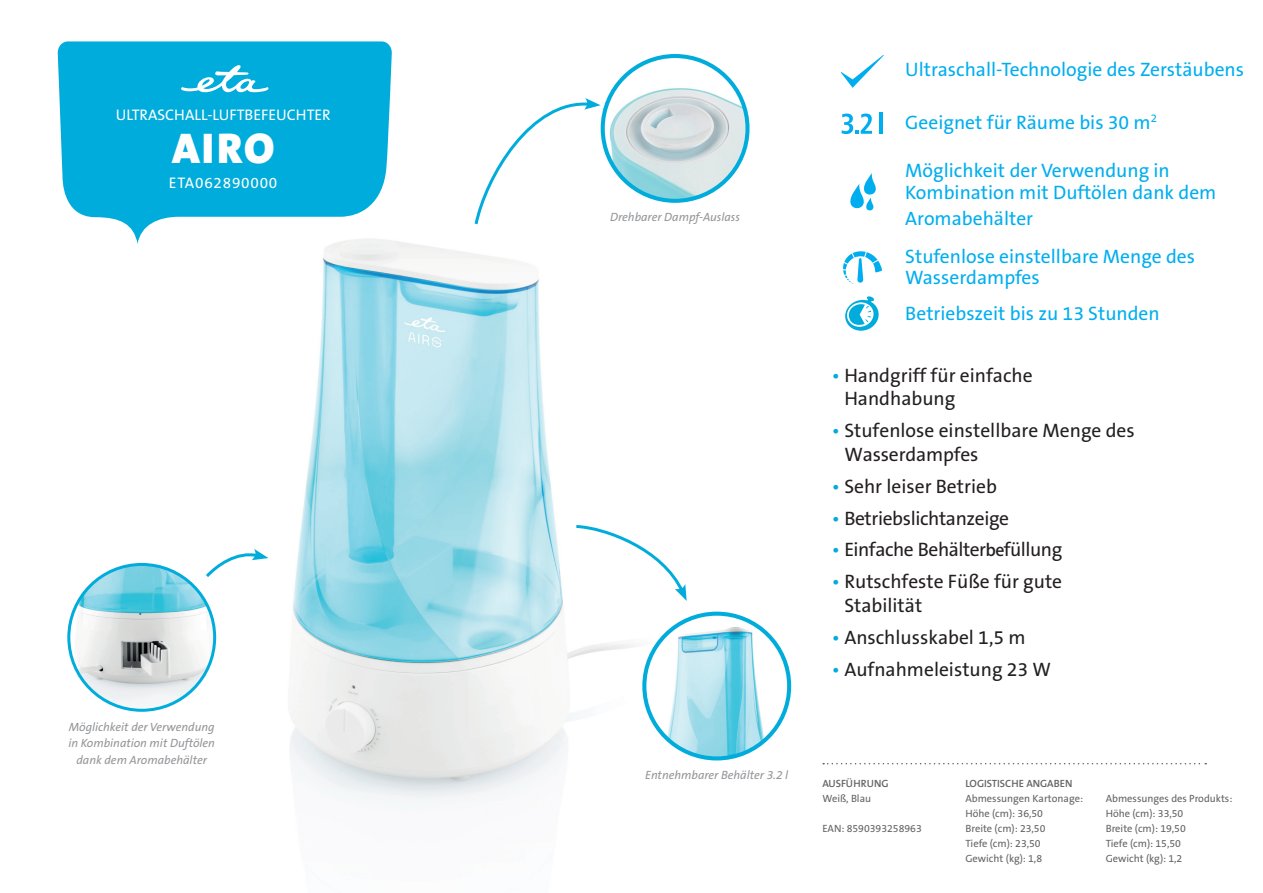
<style>
.page{position:relative;width:1263px;height:893px;background:#fff}
.page>*{position:absolute;margin:0;border:0;box-sizing:border-box;transform-origin:0 0}
.t1{font:900 43.2px "The Sans CE B9";color:#fff}
.t2{font:19.5px/22.5px "The Sans CE B5 Plain";color:#00aeef}
.t3{font:19.5px/23.4px "The Sans CE B5 Plain";color:#231f20}
.t4{font:19.5px "The Sans CE B5 Plain";letter-spacing:-.025em;color:#231f20}
.t5{font:19.5px "The Sans CE B5 Plain";letter-spacing:-.02em;color:#231f20}
.t6{font:15.45px "The Sans CE B5 Plain";color:#fff}
.t7{font:15.45px "The Sans CE B5 Plain";letter-spacing:.05em;color:#fff}
.t8{font:italic 12px/16.5px "The Sans CE B5";color:#939598;text-align:center}
.t9{font:10.5px "The Sans CE B5 Plain";color:#636366}
.t10{font:600 10.5px "The Sans CE B6";color:#636366}
.s1{color:#00acdb}
.s2{font-family:"Adobe Fan Heiti Std";font-weight:700;font-size:16.5px}
</style>
<div class="page">
<img style="left:268px;top:241px;width:434px;height:567px">
<svg style="left:58px;top:41px;width:334px;height:203px;fill:#00acdb"></svg>
<img style="left:69px;top:564px;width:146px;height:146px;border-radius:73px">
<div style="left:67px;top:563px;width:149px;height:149px;border:3px solid #00acdb;border-radius:50%"></div>
<svg style="left:823px;top:763px;width:383px;height:1px"></svg>
<svg style="left:181px;top:65px;width:87px;height:27px"></svg>
<img style="left:644px;top:614px;width:145px;height:144px;border-radius:72px">
<div style="left:642px;top:612px;width:149px;height:148px;border:4px solid #00acdb;border-radius:50%"></div>
<img style="left:603px;top:56px;width:144px;height:145px;border-radius:72px">
<div style="left:601px;top:54px;width:148px;height:149px;border:4px solid #00acdb;border-radius:50%"></div>
<svg style="left:474px;top:98px;width:127px;height:127px"></svg>
<svg style="left:573px;top:523px;width:114px;height:78px"></svg>
<svg style="left:206px;top:549px;width:62px;height:28px"></svg>
<svg style="left:843px;top:251px;width:39px;height:33px"></svg>
<svg style="left:841px;top:55px;width:43px;height:33px"></svg>
<svg style="left:845px;top:296px;width:34px;height:35px"></svg>
<svg style="left:850px;top:173px;width:26px;height:38px"></svg>
<svg style="left:841px;top:114px;width:31px;height:20px"></svg>
<hr style="left:880px;top:112px;width:3px;height:22px;background:#00aeef">
<p class="t6" style="left:116px;top:106px;width:216px">ULTRASCHALL-LUFTBEFEUCHTER</p>
<p class="t1" style="left:172px;top:122px;width:104px">AIRO</p>
<p class="t7" style="left:169px;top:174px;width:110px">ETA062890000</p>
<p class="t8" style="left:68px;top:719px;width:148px">Möglichkeit der Verwendung in Kombination mit Duftölen dank dem Aromabehälter</p>
<p class="t8" style="left:610px;top:209px;width:131px">Drehbarer Dampf-Auslass</p>
<p class="t2" style="left:905px;top:60px;width:340px">Ultraschall-Technologie des Zerstäubens</p>
<p class="t2" style="left:905px;top:112px;width:253px">Geeignet für Räume bis 30 m<sup>2</sup></p>
<p class="t2" style="left:905px;top:160px;width:313px">Möglichkeit der Verwendung in<br>Kombination mit Duftölen dank dem</p>
<p class="t2" style="left:905px;top:208px;width:129px">Aromabehälter</p>
<p class="t2" style="left:905px;top:246px;width:291px;line-height:21px">Stufenlose einstellbare Menge des<br>Wasserdampfes</p>
<p class="t2" style="left:905px;top:303px;width:256px">Betriebszeit bis zu 13 Stunden</p>
<p class="t3" style="left:844px;top:365px;width:190px;text-indent:-12px"><span class="s1">•</span> Handgriff für einfache<br>Handhabung</p>
<p class="t3" style="left:844px;top:420px;width:292px;text-indent:-12px"><span class="s1">•</span> Stufenlose einstellbare Menge des<br>Wasserdampfes</p>
<p class="t3" style="left:832px;top:475px;width:166px"><span class="s1">•</span> Sehr leiser Betrieb</p>
<p class="t5" style="left:832px;top:507px;width:179px"><span class="s1">•</span> Betriebslichtanzeige</p>
<p class="t4" style="left:832px;top:539px;width:232px"><span class="s1">•</span> Einfache Behälter<span class="s2">be</span>füllung</p>
<p class="t3" style="left:844px;top:571px;width:219px;text-indent:-12px"><span class="s1">•</span> Rutschfeste Füße für gute<br>Stabilität</p>
<p class="t3" style="left:832px;top:626px;width:195px"><span class="s1">•</span> Anschlusskabel 1,5 m</p>
<p class="t3" style="left:832px;top:658px;width:221px"><span class="s1">•</span> Aufnahmeleistung 23 W</p>
<p class="t8" style="left:645px;top:767px;width:145px">Entnehmbarer Behälter 3.2 l</p>
<p class="t10" style="left:822px;top:778px;width:68px">AUSFÜHRUNG</p>
<p class="t9" style="left:822px;top:793px;width:50px">Weiß, Blau</p>
<p class="t9" style="left:822px;top:823px;width:101px">EAN: 8590393258963</p>
<p class="t10" style="left:965px;top:778px;width:109px">LOGISTISCHE ANGABEN</p>
<p class="t9" style="left:965px;top:793px;width:119px">Abmessungen Kartonage:</p>
<p class="t9" style="left:965px;top:808px;width:79px">Höhe (cm): 36,50</p>
<p class="t9" style="left:965px;top:823px;width:82px">Breite (cm): 23,50</p>
<p class="t9" style="left:965px;top:838px;width:77px">Tiefe (cm): 23,50</p>
<p class="t9" style="left:965px;top:853px;width:78px">Gewicht (kg): 1,8</p>
<p class="t9" style="left:1106px;top:793px;width:128px">Abmessunges des Produkts:</p>
<p class="t9" style="left:1106px;top:808px;width:79px">Höhe (cm): 33,50</p>
<p class="t9" style="left:1106px;top:823px;width:82px">Breite (cm): 19,50</p>
<p class="t9" style="left:1106px;top:838px;width:77px">Tiefe (cm): 15,50</p>
<p class="t9" style="left:1106px;top:853px;width:78px">Gewicht (kg): 1,2</p>
</div>
